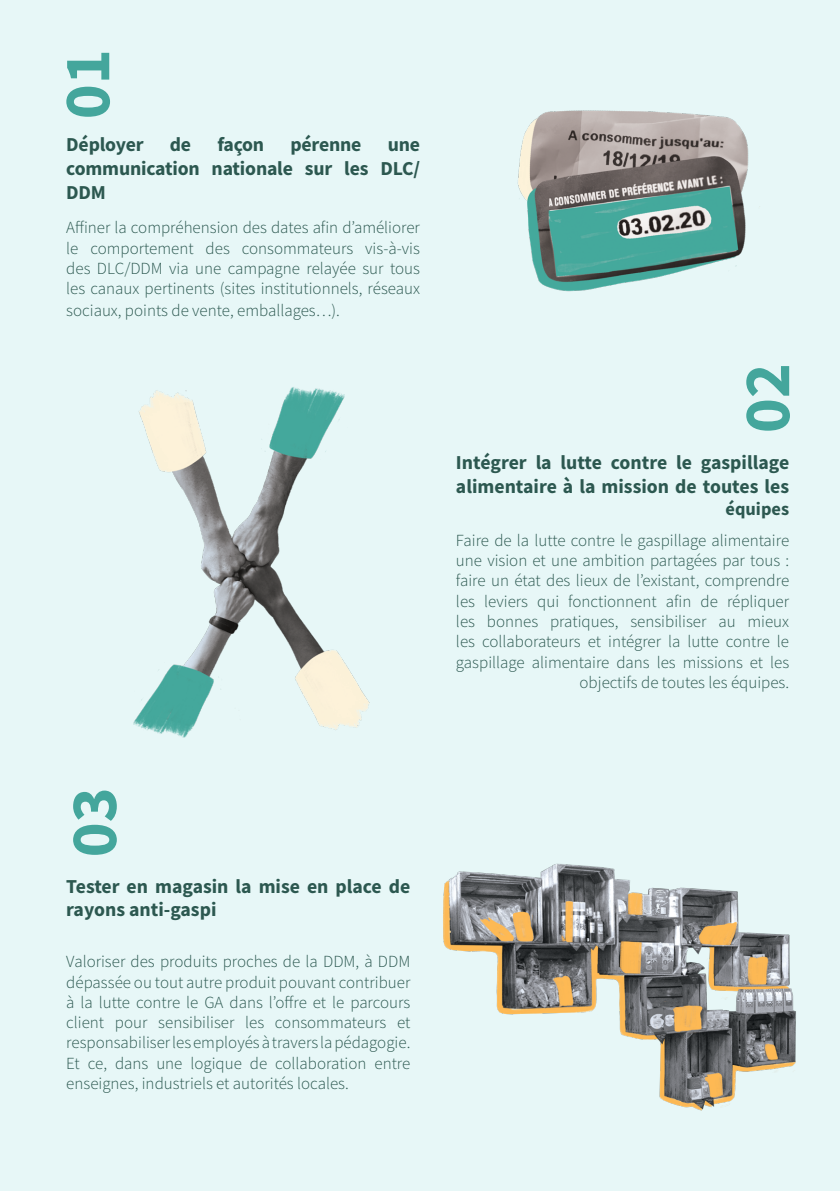
<style>
.page{position:relative;width:840px;height:1191px;background:#fff}
.page>*{position:absolute;margin:0;border:0;box-sizing:border-box;transform-origin:0 0}
.t1{font:700 66.2px "Source Sans Pro";color:#44a69c}
.t2{font:700 19.8px/23.6px "Source Sans Pro";letter-spacing:-.01em;color:#2c5850}
.t3{font:700 18.4px "Source Sans Pro";color:#2c5850}
.t4{font:300 17px/20.2px "Source Sans Pro";color:#2c5850;text-align:justify}
</style>
<div class="page">
<div style="left:0;top:0;width:839px;height:1191px;background:#e7f7f7"></div>
<img style="left:133px;top:387px;width:236px;height:351px">
<img style="left:517px;top:110px;width:232px;height:182px">
<img style="left:443px;top:863px;width:353px;height:248px">
<h1 class="t1" style="left:42px;top:119px;width:71px;rotate:-90deg">01</h1>
<p class="t2" style="left:66px;top:132px;width:79px">Déployer</p>
<p class="t2" style="left:170px;top:132px;width:23px">de</p>
<p class="t2" style="left:217px;top:132px;width:48px">façon</p>
<p class="t2" style="left:290px;top:132px;width:73px">pérenne</p>
<p class="t2" style="left:66px;top:132px;width:355px;text-align:justify;text-indent:321px">une communication nationale sur les DLC/ DDM</p>
<p class="t4" style="left:66px;top:217px;width:355px">Affiner la compréhension des dates afin d’améliorer le comportement des consommateurs vis-à-vis des DLC/DDM via une campagne relayée sur tous les canaux pertinents (sites institutionnels, réseaux</p>
<p class="t4" style="left:66px;top:300px;width:275px">sociaux, points de vente, emballages…).</p>
<h1 class="t1" style="left:722px;top:433px;width:71px;rotate:-90deg">02</h1>
<p class="t2" style="left:455px;top:450px;width:334px">Intégrer la lutte contre le gaspillage alimentaire à la mission de toutes les</p>
<p class="t3" style="left:725px;top:496px;width:65px">équipes</p>
<p class="t4" style="left:455px;top:530px;width:334px;text-align:right">Faire de la lutte contre le gaspillage alimentaire une vision et une ambition partagées par tous : faire un état des lieux de l’existant, comprendre les leviers qui fonctionnent afin de répliquer les bonnes pratiques, sensibiliser au mieux les collaborateurs et intégrer la lutte contre le gaspillage alimentaire dans les missions et les objectifs de toutes les équipes.</p>
<h1 class="t1" style="left:49px;top:857px;width:71px;rotate:-90deg">03</h1>
<p class="t2" style="left:66px;top:874px;width:345px">Tester en magasin la mise en place de rayons anti-gaspi</p>
<p class="t4" style="left:66px;top:951px;width:345px">Valoriser des produits proches de la DDM, à DDM dépassée ou tout autre produit pouvant contribuer à la lutte contre le GA dans l’offre et le parcours client pour sensibiliser les consommateurs et responsabiliser les employés à travers la pédagogie.<br>Et ce, dans une logique de collaboration entre enseignes, industriels et autorités locales.</p>
</div>
